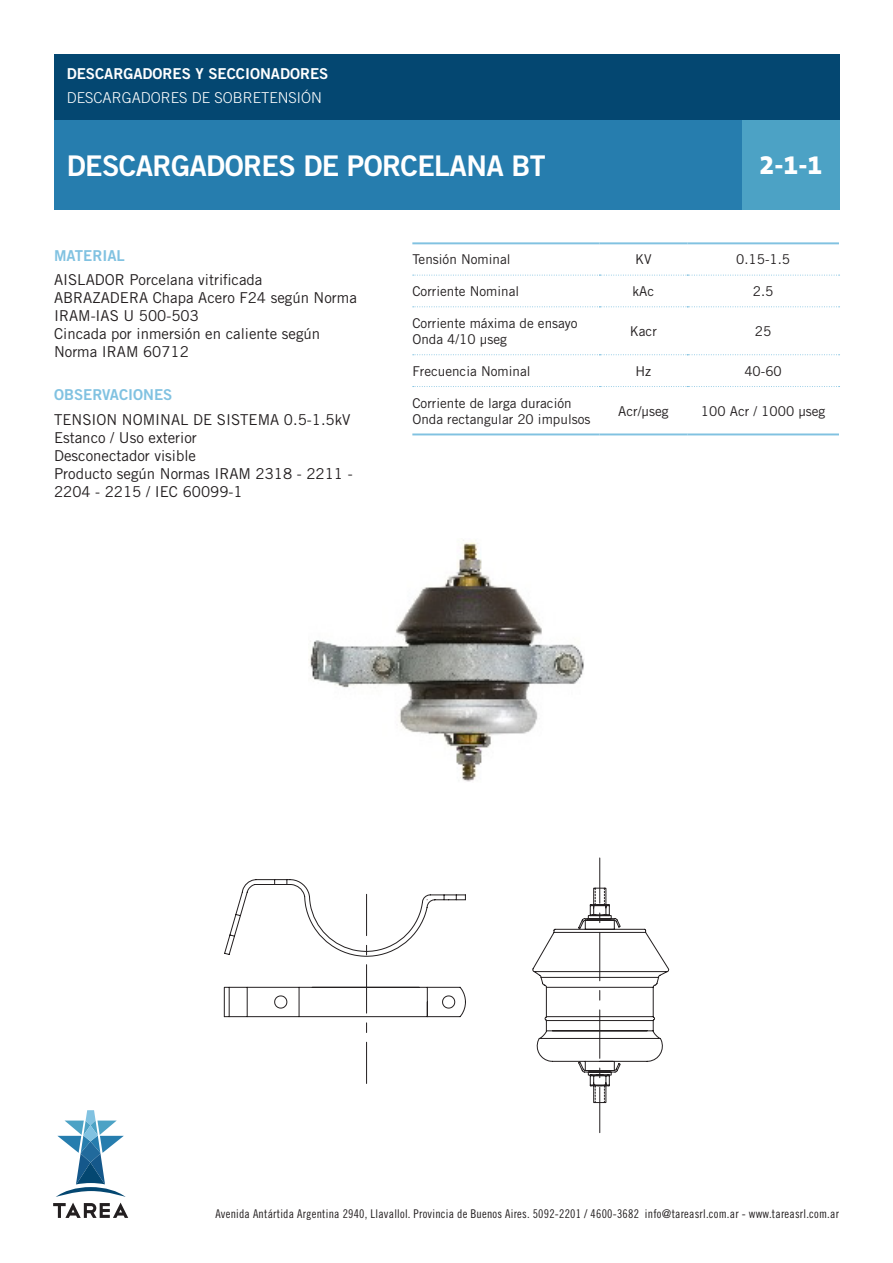
<style>
.page{position:relative;width:893px;height:1263px;background:#fff}
.page>*{position:absolute;margin:0;border:0;box-sizing:border-box;transform-origin:0 0}
.prodTitulo{font:28.5px "Trade Gothic Bold Two";letter-spacing:-.02em;color:#fff}
.codigo{font:800 27px "The Sans B8";color:#fff}
.cuadro_texto{font:15px/18px "Trade Gothic";color:#231f20}
.subcategoria{font:15px "Trade Gothic Bold Two";color:#fff}
.subcategoria-2{font:300 15px "Trade Gothic";color:#fff}
.t1{font:15px "Trade Gothic Bold Two";color:#81c2e1}
.tabla_texto{font:13.5px "Trade Gothic";color:#231f20}
.t2{font:12px "Trade Gothic Cond Eighteen";letter-spacing:.02em;color:#231f20}
</style>
<div class="page">
<svg style="left:53px;top:1110px;width:75px;height:108px"></svg>
<div style="left:54px;top:54px;width:786px;height:66px;background:#044771"></div>
<div style="left:54px;top:120px;width:688px;height:89px;background:#267dae"></div>
<div style="left:742px;top:120px;width:98px;height:89px;background:#4ca2c5"></div>
<hr style="left:412px;top:242px;width:187px;height:2px;background:#81c2e1">
<hr style="left:599px;top:242px;width:88px;height:2px;background:#81c2e1">
<hr style="left:687px;top:242px;width:152px;height:2px;background:#81c2e1">
<hr style="left:412px;top:433px;width:187px;height:2px;background:#81c2e1">
<hr style="left:599px;top:433px;width:88px;height:2px;background:#81c2e1">
<hr style="left:687px;top:433px;width:152px;height:2px;background:#81c2e1">
<svg style="left:413px;top:275px;width:427px;height:1px"></svg>
<svg style="left:413px;top:306px;width:427px;height:1px"></svg>
<svg style="left:413px;top:354px;width:427px;height:1px"></svg>
<svg style="left:413px;top:386px;width:427px;height:1px"></svg>
<img style="left:308px;top:540px;width:276px;height:242px">
<hr style="left:599px;top:1087px;width:1px;height:46px;background:#231f20">
<hr style="left:599px;top:858px;width:1px;height:45px;background:#231f20">
<svg style="left:223px;top:879px;width:446px;height:224px"></svg>
<hr style="left:366px;top:894px;width:1px;height:42px;background:#231f20">
<hr style="left:366px;top:965px;width:1px;height:48px;background:#231f20">
<hr style="left:366px;top:1042px;width:1px;height:41px;background:#231f20">
<p class="subcategoria" style="left:67px;top:64px;width:263px">DESCARGADORES Y SECCIONADORES</p>
<p class="subcategoria-2" style="left:67px;top:89px;width:257px">DESCARGADORES DE SOBRETENSIÓN</p>
<p class="prodTitulo" style="left:67px;top:148px;width:480px">DESCARGADORES DE PORCELANA BT</p>
<p class="codigo" style="left:759px;top:151px;width:64px">2-1-1</p>
<p class="t1" style="left:54px;top:246px;width:72px">MATERIAL</p>
<p class="cuadro_texto" style="left:54px;top:271px;width:210px">AISLADOR Porcelana vitrificada</p>
<p class="cuadro_texto" style="left:54px;top:289px;width:304px">ABRAZADERA Chapa Acero F24 según Norma<br>IRAM-IAS U 500-503</p>
<p class="cuadro_texto" style="left:54px;top:325px;width:268px">Cincada por inmersión en caliente según<br>Norma IRAM 60712</p>
<p class="t1" style="left:54px;top:386px;width:120px">OBSERVACIONES</p>
<p class="cuadro_texto" style="left:54px;top:410px;width:298px">TENSION NOMINAL DE SISTEMA 0.5-1.5kV</p>
<p class="cuadro_texto" style="left:54px;top:428px;width:144px">Estanco / Uso exterior</p>
<p class="cuadro_texto" style="left:54px;top:446px;width:144px">Desconectador visible</p>
<p class="cuadro_texto" style="left:54px;top:464px;width:300px">Producto según Normas IRAM 2318 - 2211 -<br>2204 - 2215 / IEC 60099-1</p>
<p class="tabla_texto" style="left:412px;top:251px;width:100px">Tensión Nominal</p>
<p class="tabla_texto" style="left:635px;top:251px;width:18px">KV</p>
<p class="tabla_texto" style="left:736px;top:251px;width:55px">0.15-1.5</p>
<p class="tabla_texto" style="left:412px;top:283px;width:108px">Corriente Nominal</p>
<p class="tabla_texto" style="left:632px;top:283px;width:23px">kAc</p>
<p class="tabla_texto" style="left:753px;top:283px;width:22px">2.5</p>
<p class="tabla_texto" style="left:412px;top:315px;width:167px">Corriente máxima de ensayo</p>
<p class="tabla_texto" style="left:412px;top:331px;width:96px">Onda 4/10 µseg</p>
<p class="tabla_texto" style="left:630px;top:323px;width:28px">Kacr</p>
<p class="tabla_texto" style="left:755px;top:323px;width:18px">25</p>
<p class="tabla_texto" style="left:412px;top:363px;width:120px">Frecuencia Nominal</p>
<p class="tabla_texto" style="left:635px;top:363px;width:17px">Hz</p>
<p class="tabla_texto" style="left:744px;top:363px;width:39px">40-60</p>
<p class="tabla_texto" style="left:412px;top:395px;width:161px">Corriente de larga duración</p>
<p class="tabla_texto" style="left:412px;top:411px;width:180px">Onda rectangular 20 impulsos</p>
<p class="tabla_texto" style="left:618px;top:403px;width:52px">Acr/µseg</p>
<p class="tabla_texto" style="left:701px;top:403px;width:126px">100 Acr / 1000 µseg</p>
<p class="t2" style="left:216px;top:1206px;width:625px">Avenida Antártida Argentina 2940, Llavallol. Provincia de Buenos Aires. 5092-2201 / 4600-3682 info@tareasrl.com.ar - www.tareasrl.com.ar</p>
</div>
